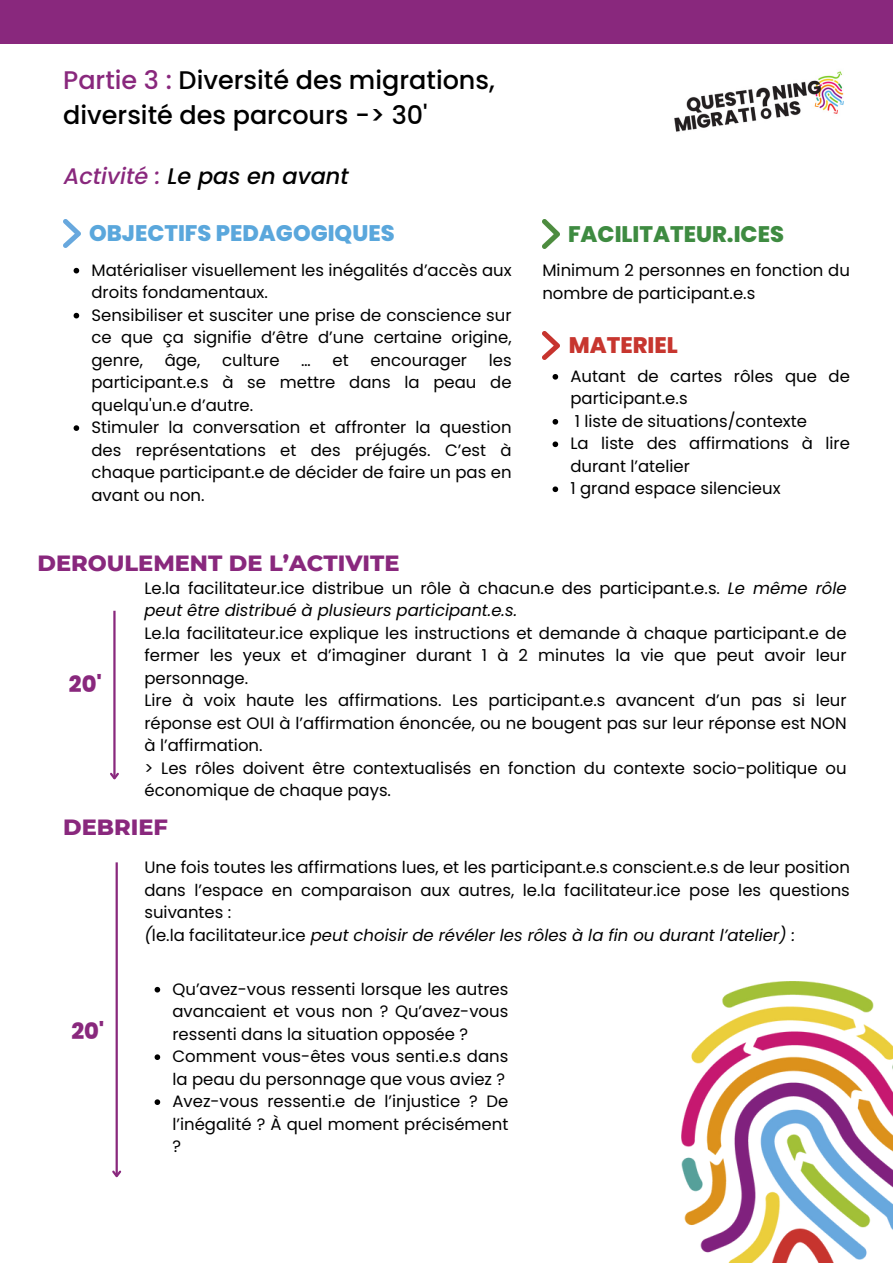
<style>
.page{position:relative;width:893px;height:1264px;background:#fff}
.page>*{position:absolute;margin:0;border:0;box-sizing:border-box;transform-origin:0 0}
.t1{font:500 25.5px/34.8px "Poppins";color:#000}
.t2{font:800 22.5px "Montserrat";color:#89287d}
.t3{font:800 22.5px "Poppins";color:#5aa7dc}
.t4{font:italic 500 22.5px "Poppins";color:#000}
.t5{font:800 22.5px "Poppins";color:#3e8b41}
.t6{font:800 22.5px "Poppins";color:#c7362f}
.t7{font:800 22.5px "Poppins";color:#89287d}
.t8{font:16.5px/22.5px "Poppins";color:#000;text-align:justify}
.t9{font:italic 16.5px "Poppins";color:#000}
.s1{color:#89287d}
.s2{font-style:italic}
.s3{font-style:normal}
</style>
<div class="page">
<img style="left:542px;top:220px;width:17px;height:28px">
<img style="left:64px;top:219px;width:17px;height:29px">
<img style="left:542px;top:331px;width:17px;height:29px">
<img style="left:681px;top:981px;width:211px;height:281px">
<svg style="left:74px;top:268px;width:5px;height:5px"></svg>
<svg style="left:74px;top:313px;width:5px;height:5px"></svg>
<svg style="left:74px;top:425px;width:5px;height:6px"></svg>
<svg style="left:552px;top:374px;width:6px;height:5px"></svg>
<svg style="left:552px;top:419px;width:6px;height:5px"></svg>
<svg style="left:552px;top:441px;width:6px;height:6px"></svg>
<svg style="left:552px;top:486px;width:6px;height:6px"></svg>
<img style="left:674px;top:71px;width:170px;height:61px">
<hr style="left:113px;top:610px;width:3px;height:168px;background:#89287d">
<svg style="left:110px;top:770px;width:9px;height:10px"></svg>
<svg style="left:154px;top:986px;width:6px;height:6px"></svg>
<svg style="left:154px;top:1054px;width:6px;height:5px"></svg>
<svg style="left:154px;top:1099px;width:6px;height:5px"></svg>
<hr style="left:116px;top:862px;width:2px;height:314px;background:#89287d">
<svg style="left:112px;top:1168px;width:10px;height:10px"></svg>
<div style="left:0;top:0;width:892px;height:44px;background:#89287d"></div>
<p class="t1" style="left:63px;top:62px;width:433px"><span class="s1">Partie 3 :</span> Diversité des migrations, diversité des parcours -&gt; 30'</p>
<p class="t4" style="left:64px;top:160px;width:286px"><span class="s1">Activité :</span> Le pas en avant</p>
<p class="t3" style="left:89px;top:218px;width:307px">OBJECTIFS PEDAGOGIQUES</p>
<p class="t5" style="left:568px;top:218px;width:217px">FACILITATEUR.ICES</p>
<p class="t8" style="left:542px;top:259px;width:309px">Minimum 2 personnes en fonction du nombre de participant.e.s</p>
<p class="t6" style="left:568px;top:330px;width:111px">MATERIEL</p>
<p class="t8" style="left:570px;top:365px;width:281px">Autant de cartes rôles que de participant.e.s</p>
<p class="t8" style="left:575px;top:410px;width:234px">1 liste de situations/contexte</p>
<p class="t8" style="left:570px;top:432px;width:281px">La liste des affirmations à lire durant l’atelier</p>
<p class="t8" style="left:570px;top:477px;width:212px">1 grand espace silencieux</p>
<p class="t8" style="left:91px;top:259px;width:421px">Matérialiser visuellement les inégalités d’accès aux droits fondamentaux.</p>
<p class="t8" style="left:91px;top:304px;width:421px">Sensibiliser et susciter une prise de conscience sur ce que ça signifie d’être d’une certaine origine, genre,</p>
<p class="t8" style="left:165px;top:348px;width:37px">âge,</p>
<p class="t8" style="left:222px;top:348px;width:59px">culture</p>
<p class="t8" style="left:301px;top:348px;width:11px">…</p>
<p class="t8" style="left:332px;top:348px;width:18px">et</p>
<p class="t8" style="left:370px;top:348px;width:98px">encourager</p>
<p class="t8" style="left:91px;top:348px;width:421px;text-indent:397px">les participant.e.s à se mettre dans la peau de quelqu'un.e d’autre.</p>
<p class="t8" style="left:91px;top:416px;width:421px">Stimuler la conversation et affronter la question des représentations et des préjugés. C’est à chaque participant.e de décider de faire un pas en avant ou non.</p>
<p class="t2" style="left:37px;top:549px;width:363px">DEROULEMENT DE L’ACTIVITE</p>
<p class="t7" style="left:69px;top:668px;width:35px">20'</p>
<p class="t8" style="left:144px;top:576px;width:703px">Le.la facilitateur.ice distribue un rôle à chacun.e des participant.e.s. <span class="s2">Le même rôle peut être distribué à plusieurs participant.e.s.</span></p>
<p class="t8" style="left:144px;top:621px;width:703px">Le.la facilitateur.ice explique les instructions et demande à chaque participant.e de fermer les yeux et d’imaginer durant 1 à 2 minutes la vie que peut avoir leur personnage.</p>
<p class="t8" style="left:144px;top:689px;width:703px">Lire à voix haute les affirmations. Les participant.e.s avancent d’un pas si leur réponse est OUI à l’affirmation énoncée, ou ne bougent pas sur leur réponse est NON à l’affirmation.</p>
<p class="t8" style="left:144px;top:756px;width:703px">&gt; Les rôles doivent être contextualisés en fonction du contexte socio-politique ou économique de chaque pays.</p>
<p class="t2" style="left:63px;top:813px;width:106px">DEBRIEF</p>
<p class="t8" style="left:144px;top:856px;width:707px">Une fois toutes les affirmations lues, et les participant.e.s conscient.e.s de leur position dans l’espace en comparaison aux autres, le.la facilitateur.ice pose les questions suivantes :</p>
<p class="t9" style="left:144px;top:923px;width:652px">(<span class="s3">le.la facilitateur.ice</span> peut choisir de révéler les rôles à la fin ou durant l’atelier) :</p>
<p class="t7" style="left:71px;top:1015px;width:35px">20'</p>
<p class="t8" style="left:172px;top:977px;width:337px">Qu’avez-vous ressenti lorsque les autres avancaient et vous non ? Qu’avez-vous ressenti dans la situation opposée ?</p>
<p class="t8" style="left:172px;top:1045px;width:337px">Comment vous-êtes vous senti.e.s dans la peau du personnage que vous aviez ?</p>
<p class="t8" style="left:172px;top:1090px;width:337px">Avez-vous ressenti.e de l’injustice ? De l’inégalité ? À quel moment précisément ?</p>
</div>
